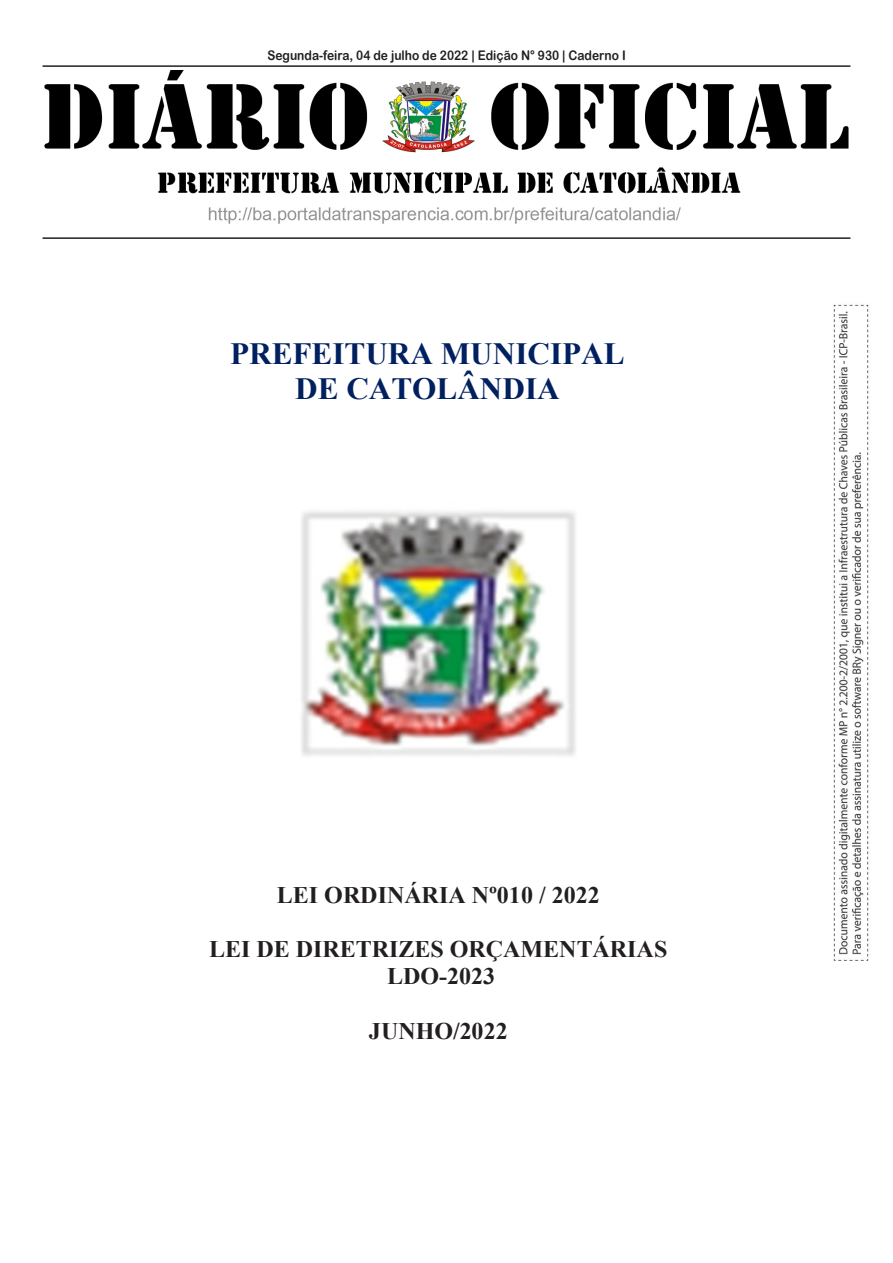
<style>
.page{position:relative;width:893px;height:1263px;background:#fff}
.page>*{position:absolute;margin:0;border:0;box-sizing:border-box;transform-origin:0 0}
.t1{font:700 30.9px/35.4px "Times New Roman";color:#002060;text-align:center}
.t2{font:700 23.7px/27.3px "Times New Roman";color:#231f20;text-align:center}
.t3{font:13.2px "Arial Rounded MT Bold";color:#231f20;scale:.91 1}
</style>
<div class="page">
<img style="left:44px;top:70px;width:805px;height:154px">
<hr style="left:43px;top:237px;width:807px;height:2px;background:#231f20">
<hr style="left:43px;top:65px;width:807px;height:2px;background:#231f20">
<img style="left:833px;top:304px;width:36px;height:656px">
<img style="left:301px;top:511px;width:275px;height:245px">
<p class="t3" style="left:268px;top:48px;width:395px">Segunda-feira, 04 de julho de 2022 | Edição N° 930 | Caderno I</p>
<p class="t1" style="left:230px;top:335px;width:396px">PREFEITURA MUNICIPAL<br>DE CATOLÂNDIA</p>
<p class="t2" style="left:277px;top:880px;width:324px">LEI ORDINÁRIA Nº010 / 2022</p>
<p class="t2" style="left:209px;top:935px;width:460px">LEI DE DIRETRIZES ORÇAMENTÁRIAS<br>LDO-2023</p>
<p class="t2" style="left:369px;top:1016px;width:140px">JUNHO/2022</p>
</div>
